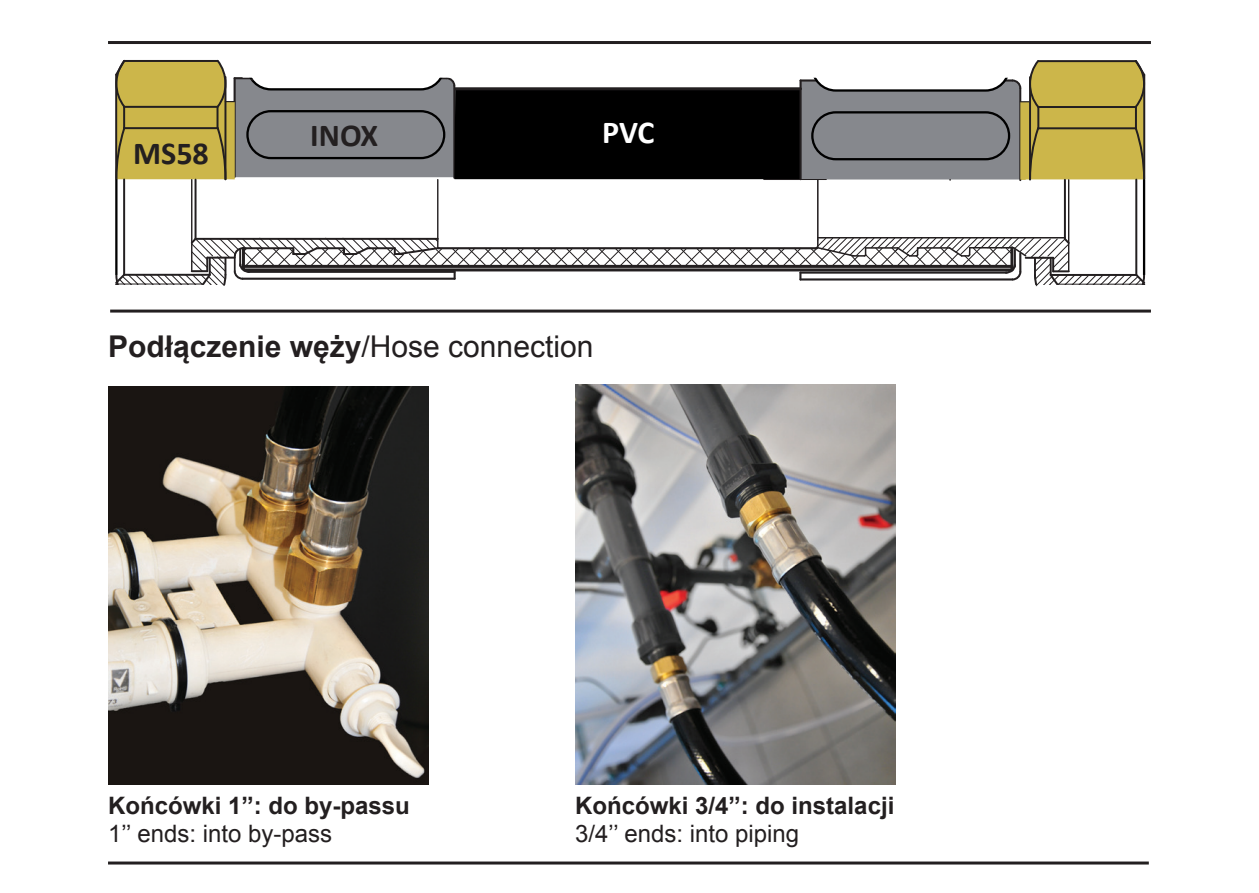
<style>
.page{position:relative;width:1259px;height:893px;background:#fff}
.page>*{position:absolute;margin:0;border:0;box-sizing:border-box;transform-origin:0 0}
.t1{font:700 32.1px "Calibri";color:#231f20}
.t2{font:700 32.1px "Calibri";color:#fff}
.t3{font:700 30px "Arial";color:#231f20}
.t4{font:700 24px "Arial";color:#231f20}
.t5{font:24px "Arial";color:#231f20}
.s1{font-weight:400}
</style>
<div class="page">
<div style="left:454px;top:89px;width:346px;height:90px;background:#000"></div>
<hr style="left:799px;top:80px;width:2px;height:99px;background:#231f20">
<hr style="left:455px;top:87px;width:345px;height:3px;background:#231f20">
<hr style="left:763px;top:179px;width:63px;height:1px;background:#231f20">
<hr style="left:123px;top:179px;width:2px;height:96px;background:#231f20">
<hr style="left:437px;top:180px;width:1px;height:68px;background:#231f20">
<hr style="left:191px;top:180px;width:1px;height:91px;background:#231f20">
<hr style="left:194px;top:180px;width:2px;height:59px;background:#231f20">
<hr style="left:817px;top:180px;width:1px;height:60px;background:#231f20">
<hr style="left:115px;top:179px;width:2px;height:96px;background:#000">
<svg style="left:115px;top:59px;width:341px;height:122px"></svg>
<svg style="left:800px;top:60px;width:346px;height:121px"></svg>
<hr style="left:1135px;top:180px;width:2px;height:95px;background:#231f20">
<hr style="left:1068px;top:180px;width:1px;height:91px;background:#231f20">
<hr style="left:1064px;top:180px;width:2px;height:59px;background:#231f20">
<hr style="left:1143px;top:179px;width:2px;height:96px;background:#000">
<svg style="left:115px;top:236px;width:1031px;height:50px"></svg>
<img style="left:108px;top:386px;width:321px;height:399px">
<img style="left:575px;top:385px;width:320px;height:400px">
<hr style="left:110px;top:310px;width:1041px;height:3px;background:#231f20">
<hr style="left:108px;top:41px;width:1043px;height:3px;background:#231f20">
<hr style="left:108px;top:861px;width:1040px;height:3px;background:#231f20">
<h1 class="t1" style="left:133px;top:133px;width:77px">MS58</h1>
<h1 class="t1" style="left:310px;top:115px;width:69px">INOX</h1>
<h1 class="t2" style="left:602px;top:112px;width:54px">PVC</h1>
<p class="t3" style="left:108px;top:326px;width:487px">Podłączenie węży<span class="s1">/Hose connection</span></p>
<p class="t4" style="left:108px;top:789px;width:303px">Końcówki 1’’: do by-passu</p>
<p class="t5" style="left:108px;top:818px;width:226px">1’’ ends: into by-pass</p>
<p class="t4" style="left:575px;top:789px;width:321px">Końcówki 3/4’’: do instalacji</p>
<p class="t5" style="left:575px;top:818px;width:226px">3/4’’ ends: into piping</p>
</div>
